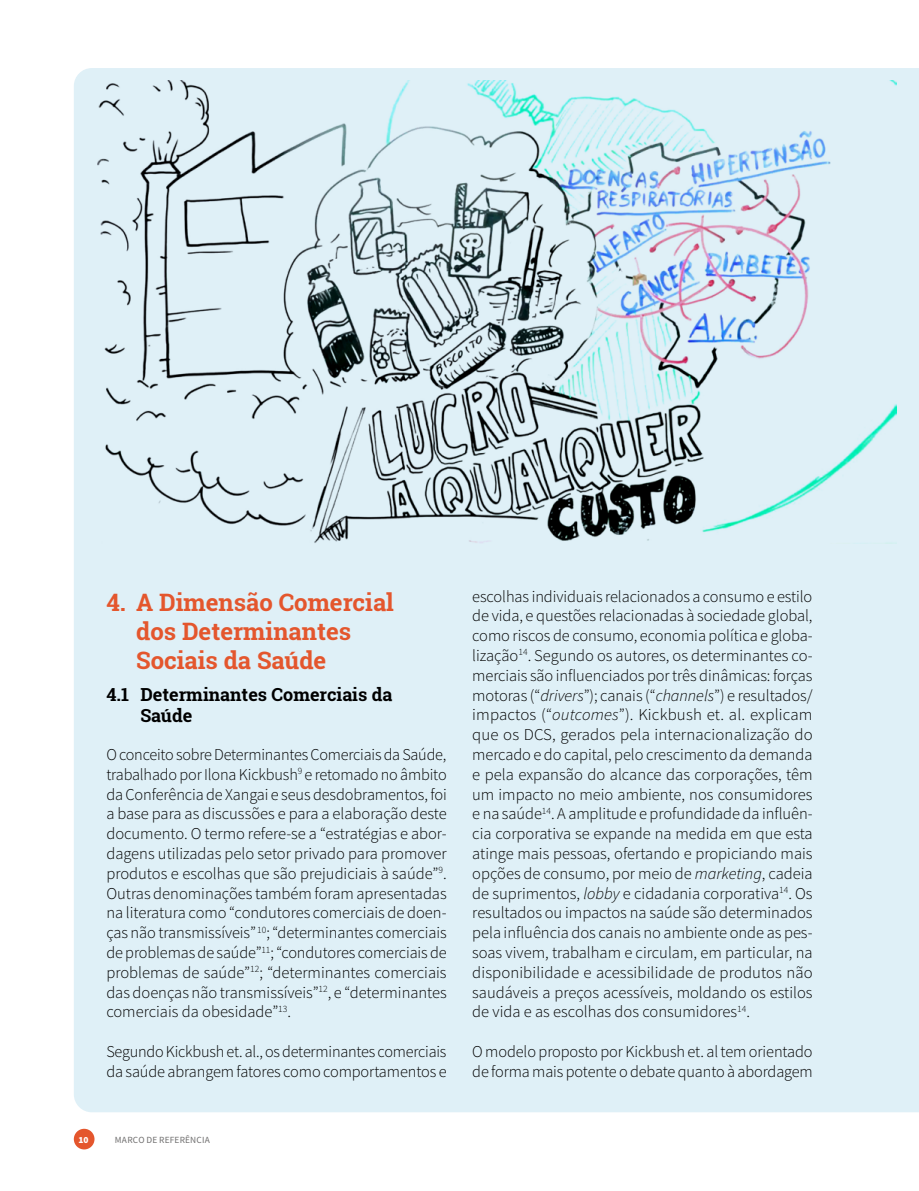
<style>
.page{position:relative;width:919px;height:1191px;background:#fff}
.page>*{position:absolute;margin:0;border:0;box-sizing:border-box;transform-origin:0 0}
.t1{font:700 24px/28.8px "Roboto Slab";color:#e4562d}
.t2{font:700 18px/21.6px "Roboto Slab";color:#000}
.t3{font:300 16.5px/19.8px "Source Sans Pro";letter-spacing:-.005em;color:#000;text-align:justify}
.t4{font:9.3px "Source Sans Pro";letter-spacing:.02em;color:#706f6f}
.t5{font:900 9.3px "Source Sans Pro";color:#fff}
.s1{font-style:italic}
</style>
<div class="page">
<div style="left:74px;top:68px;width:844px;height:1044px;background:#dff0f7"></div>
<img style="left:78px;top:81px;width:818px;height:462px">
<div style="left:74px;top:1128px;width:20px;height:21px;background:#e4562d;border-radius:50%"></div>
<h1 class="t1" style="left:136px;top:587px;width:259px;text-indent:-30px">4. A Dimensão Comercial dos Determinantes<br>Sociais da Saúde</h1>
<p class="t2" style="left:140px;top:683px;width:253px;text-indent:-34px">4.1 Determinantes Comerciais da<br>Saúde</p>
<p class="t3" style="left:106px;top:744px;width:342px">O conceito sobre Determinantes Comerciais da Saúde, trabalhado por Ilona Kickbush<sup>9</sup> e retomado no âmbito da Conferência de Xangai e seus desdobramentos, foi a base para as discussões e para a elaboração deste documento. O termo refere-se a “estratégias e abor&shy;dagens utilizadas pelo setor privado para promover produtos e escolhas que são prejudiciais à saúde”<sup>9</sup>.<br>Outras denominações também foram apresentadas na literatura como “condutores comerciais de doen&shy;ças não transmissíveis” <sup>10</sup>; “determinantes comerciais de problemas de saúde”<sup>11</sup>; “condutores comerciais de problemas de saúde”<sup>12</sup>; “determinantes comerciais das doenças não transmissíveis”<sup>12</sup>, e “determinantes comerciais da obesidade”<sup>13</sup>.</p>
<p class="t3" style="left:106px;top:1041px;width:342px">Segundo Kickbush et. al., os determinantes comerciais da saúde abrangem fatores como comportamentos e</p>
<p class="t5" style="left:78px;top:1133px;width:12px">10</p>
<p class="t4" style="left:115px;top:1133px;width:96px">MARCO DE REFERÊNCIA</p>
<p class="t3" style="left:472px;top:586px;width:342px">escolhas individuais relacionados a consumo e estilo de vida, e questões relacionadas à sociedade global, como riscos de consumo, economia política e globa&shy;lização<sup>14</sup>. Segundo os autores, os determinantes co&shy;merciais são influenciados por três dinâmicas: forças motoras (“<span class="s1">drivers</span>”); canais (“<span class="s1">channels</span>”) e resultados/ impactos (“<span class="s1">outcomes</span>”). Kickbush et. al. explicam que os DCS, gerados pela internacionalização do mercado e do capital, pelo crescimento da demanda e pela expansão do alcance das corporações, têm um impacto no meio ambiente, nos consumidores e na saúde<sup>14</sup>. A amplitude e profundidade da influên&shy;cia corporativa se expande na medida em que esta atinge mais pessoas, ofertando e propiciando mais opções de consumo, por meio de <span class="s1">marketing</span>, cadeia de suprimentos, <span class="s1">lobby</span> e cidadania corporativa<sup>14</sup>. Os resultados ou impactos na saúde são determinados pela influência dos canais no ambiente onde as pes&shy;soas vivem, trabalham e circulam, em particular, na disponibilidade e acessibilidade de produtos não saudáveis a preços acessíveis, moldando os estilos de vida e as escolhas dos consumidores<sup>14</sup>.</p>
<p class="t3" style="left:472px;top:1041px;width:342px">O modelo proposto por Kickbush et. al tem orientado de forma mais potente o debate quanto à abordagem</p>
</div>
